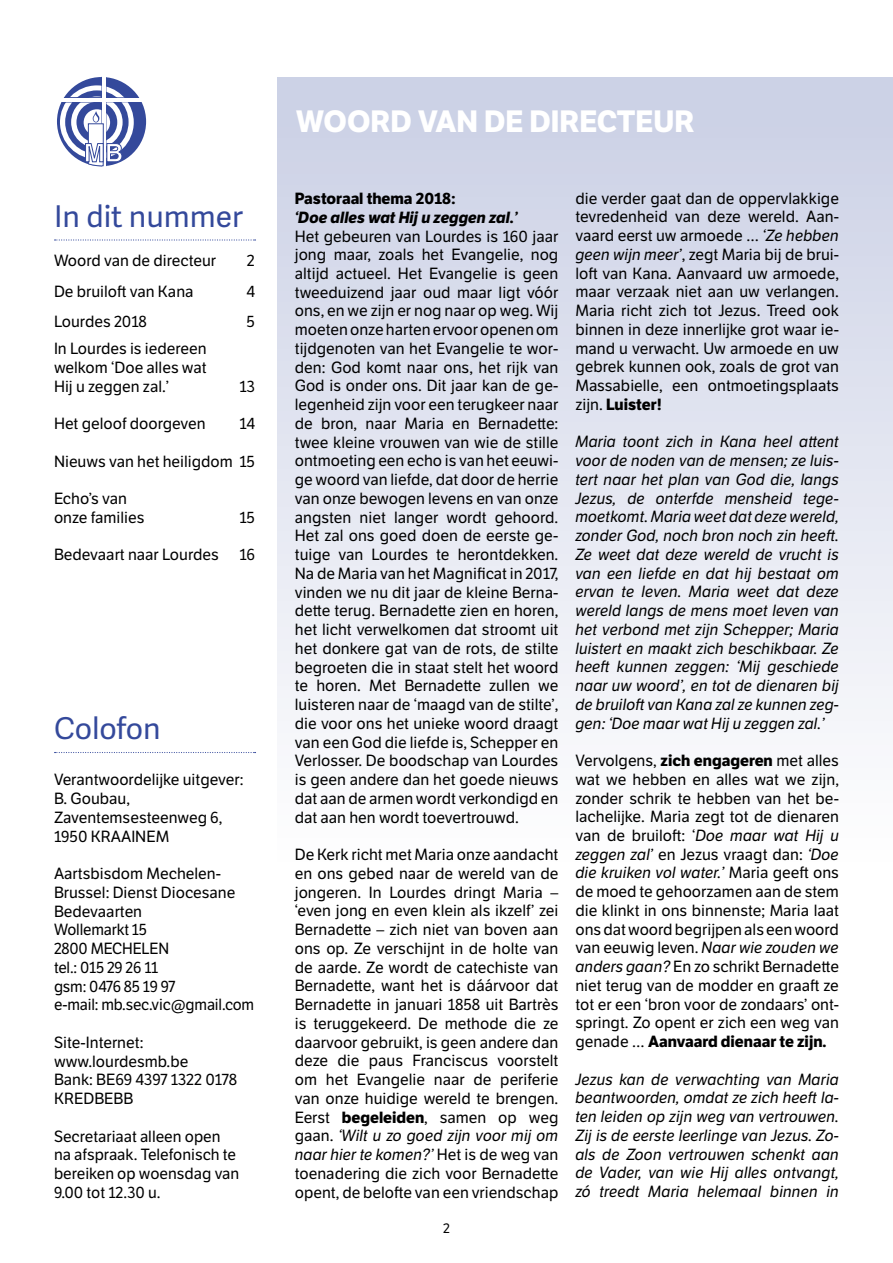
<style>
.page{position:relative;width:893px;height:1263px;background:#fff}
.page>*{position:absolute;margin:0;border:0;box-sizing:border-box;transform-origin:0 0}
.t1{font:700 30px "LFT Etica";color:#fff}
.t2{font:30px "Adelle Sans";color:#34499b}
.t3{font:15.75px/18.8px "LFT Etica";color:#000;text-align:justify}
.t4{font:italic 15.75px/18.8px "LFT Etica";color:#000;text-align:justify}
.t5{font:italic 700 15.75px "LFT Etica";color:#000}
.t6{font:700 15.75px "LFT Etica";color:#000}
.t7{font:13.5px "LFT Etica";color:#000}
.s1{font-weight:700}
.s2{font-style:italic}
</style>
<div class="page">
<svg style="left:57px;top:77px;width:89px;height:90px"></svg>
<div style="left:278px;top:78px;width:615px;height:1120px;background:linear-gradient(to bottom,#ced3e7,#fff)"></div>
<svg style="left:55px;top:239px;width:201px;height:2px"></svg>
<svg style="left:55px;top:752px;width:201px;height:1px"></svg>
<h1 class="t2" style="left:54px;top:195px;width:191px">In dit nummer</h1>
<p class="t3" style="left:54px;top:251px;width:164px">Woord van de directeur</p>
<p class="t3" style="left:247px;top:251px;width:10px">2</p>
<p class="t3" style="left:54px;top:282px;width:141px">De bruiloft van Kana</p>
<p class="t3" style="left:246px;top:282px;width:10px">4</p>
<p class="t3" style="left:54px;top:313px;width:95px">Lourdes 2018</p>
<p class="t3" style="left:247px;top:313px;width:10px">5</p>
<p class="t3" style="left:54px;top:339px;width:154px">In Lourdes is iedereen welkom ‘Doe alles wat Hij u zeggen zal.’</p>
<p class="t3" style="left:240px;top:377px;width:17px">13</p>
<p class="t3" style="left:54px;top:414px;width:153px">Het geloof doorgeven</p>
<p class="t3" style="left:239px;top:414px;width:17px">14</p>
<p class="t3" style="left:54px;top:452px;width:203px">Nieuws van het heiligdom 15</p>
<p class="t3" style="left:54px;top:489px;width:92px">Echo’s van onze families</p>
<p class="t3" style="left:239px;top:508px;width:17px">15</p>
<p class="t3" style="left:54px;top:546px;width:166px">Bedevaart naar Lourdes</p>
<p class="t3" style="left:239px;top:546px;width:17px">16</p>
<h1 class="t2" style="left:54px;top:707px;width:108px">Colofon</h1>
<p class="t3" style="left:54px;top:771px;width:191px;text-align:left">Verantwoordelijke uitgever:<br>B. Goubau,<br>Zaventemsesteenweg 6,<br>1950 KRAAINEM</p>
<p class="t3" style="left:54px;top:864px;width:202px;text-align:left">Aartsbisdom Mechelen-<br>Brussel: Dienst Diocesane<br>Bedevaarten<br>Wollemarkt 15<br>2800 MECHELEN<br>tel.: 015 29 26 11<br>gsm: 0476 85 19 97<br>e-mail: mb.sec.vic@gmail.com</p>
<p class="t3" style="left:54px;top:1033px;width:185px;text-align:left">Site-Internet: www.lourdesmb.be<br>Bank: BE69 4397 1322 0178<br>KREDBEBB</p>
<p class="t3" style="left:54px;top:1127px;width:187px;text-align:left">Secretariaat alleen open na afspraak. Telefonisch te bereiken op woensdag van<br>9.00 tot 12.30 u.</p>
<h1 class="t1" style="left:296px;top:103px;width:400px">WOORD VAN DE DIRECTEUR</h1>
<p class="t6" style="left:295px;top:189px;width:162px">Pastoraal thema 2018:</p>
<p class="t5" style="left:295px;top:208px;width:224px">‘Doe alles wat Hij u zeggen zal.’</p>
<p class="t3" style="left:295px;top:227px;width:265px">Het gebeuren van Lourdes is 160 jaar jong maar, zoals het Evangelie, nog altijd actueel. Het Evangelie is geen tweeduizend jaar oud maar ligt vóór ons, en we zijn er nog naar op weg. Wij moeten onze harten ervoor openen om tijdgenoten van het Evangelie te wor&shy;den: God komt naar ons, het rijk van God is onder ons. Dit jaar kan de ge&shy;legenheid zijn voor een terugkeer naar de bron, naar Maria en Bernadette: twee kleine vrouwen van wie de stille ontmoeting een echo is van het eeuwi&shy;ge woord van liefde, dat door de herrie van onze bewogen levens en van onze angsten niet langer wordt gehoord.<br>Het zal ons goed doen de eerste ge&shy;tuige van Lourdes te herontdekken.<br>Na de Maria van het Magnificat in 2017, vinden we nu dit jaar de kleine Berna&shy;dette terug. Bernadette zien en horen, het licht verwelkomen dat stroomt uit het donkere gat van de rots, de stilte begroeten die in staat stelt het woord te horen. Met Bernadette zullen we luisteren naar de ‘maagd van de stilte’, die voor ons het unieke woord draagt van een God die liefde is, Schepper en Verlosser. De boodschap van Lourdes is geen andere dan het goede nieuws dat aan de armen wordt verkondigd en dat aan hen wordt toevertrouwd.</p>
<p class="t3" style="left:295px;top:845px;width:265px">De Kerk richt met Maria onze aandacht en ons gebed naar de wereld van de jongeren. In Lourdes dringt Maria – ‘even jong en even klein als ikzelf’ zei Bernadette – zich niet van boven aan ons op. Ze verschijnt in de holte van de aarde. Ze wordt de catechiste van Bernadette, want het is dáárvoor dat Bernadette in januari 1858 uit Bartrès is teruggekeerd. De methode die ze daarvoor gebruikt, is geen andere dan deze die paus Franciscus voorstelt om het Evangelie naar de periferie van onze huidige wereld te brengen.<br>Eerst <span class="s1">begeleiden</span>, samen op weg gaan. <span class="s2">‘Wilt u zo goed zijn voor mij om naar hier te komen?’</span> Het is de weg van toenadering die zich voor Bernadette opent, de belofte van een vriendschap</p>
<p class="t7" style="left:443px;top:1220px;width:8px">2</p>
<p class="t3" style="left:575px;top:189px;width:265px">die verder gaat dan de oppervlakkige tevredenheid van deze wereld. Aan&shy;vaard eerst uw armoede … <span class="s2">‘Ze hebben geen wijn meer’</span>, zegt Maria bij de brui&shy;loft van Kana. Aanvaard uw armoede, maar verzaak niet aan uw verlangen.<br>Maria richt zich tot Jezus. Treed ook binnen in deze innerlijke grot waar ie&shy;mand u verwacht. Uw armoede en uw gebrek kunnen ook, zoals de grot van Massabielle, een ontmoetingsplaats zijn. <span class="s1">Luister!</span></p>
<p class="t4" style="left:575px;top:433px;width:265px">Maria toont zich in Kana heel attent voor de noden van de mensen; ze luis&shy;tert naar het plan van God die, langs Jezus, de onterfde mensheid tege&shy;moetkomt. Maria weet dat deze wereld, zonder God, noch bron noch zin heeft.<br>Ze weet dat deze wereld de vrucht is van een liefde en dat hij bestaat om ervan te leven. Maria weet dat deze wereld langs de mens moet leven van het verbond met zijn Schepper; Maria luistert en maakt zich beschikbaar. Ze heeft kunnen zeggen: ‘Mij geschiede naar uw woord’, en tot de dienaren bij de bruiloft van Kana zal ze kunnen zeg&shy;gen: ‘Doe maar wat Hij u zeggen zal.’</p>
<p class="t3" style="left:575px;top:751px;width:265px">Vervolgens, <span class="s1">zich engageren</span> met alles wat we hebben en alles wat we zijn, zonder schrik te hebben van het be&shy;lachelijke. Maria zegt tot de dienaren van de bruiloft: ‘<span class="s2">Doe maar wat Hij u zeggen zal’</span> en Jezus vraagt dan: <span class="s2">‘Doe die kruiken vol water.’</span> Maria geeft ons de moed te gehoorzamen aan de stem die klinkt in ons binnenste; Maria laat ons dat woord begrijpen als een woord van eeuwig leven. <span class="s2">Naar wie zouden we anders gaan?</span> En zo schrikt Bernadette niet terug van de modder en graaft ze tot er een ‘bron voor de zondaars’ ont&shy;springt. Zo opent er zich een weg van genade … <span class="s1">Aanvaard dienaar te zijn.</span></p>
<p class="t4" style="left:575px;top:1070px;width:265px">Jezus kan de verwachting van Maria beantwoorden, omdat ze zich heeft la&shy;ten leiden op zijn weg van vertrouwen.<br>Zij is de eerste leerlinge van Jezus. Zo&shy;als de Zoon vertrouwen schenkt aan de Vader, van wie Hij alles ontvangt, zó treedt Maria helemaal binnen in</p>
</div>
